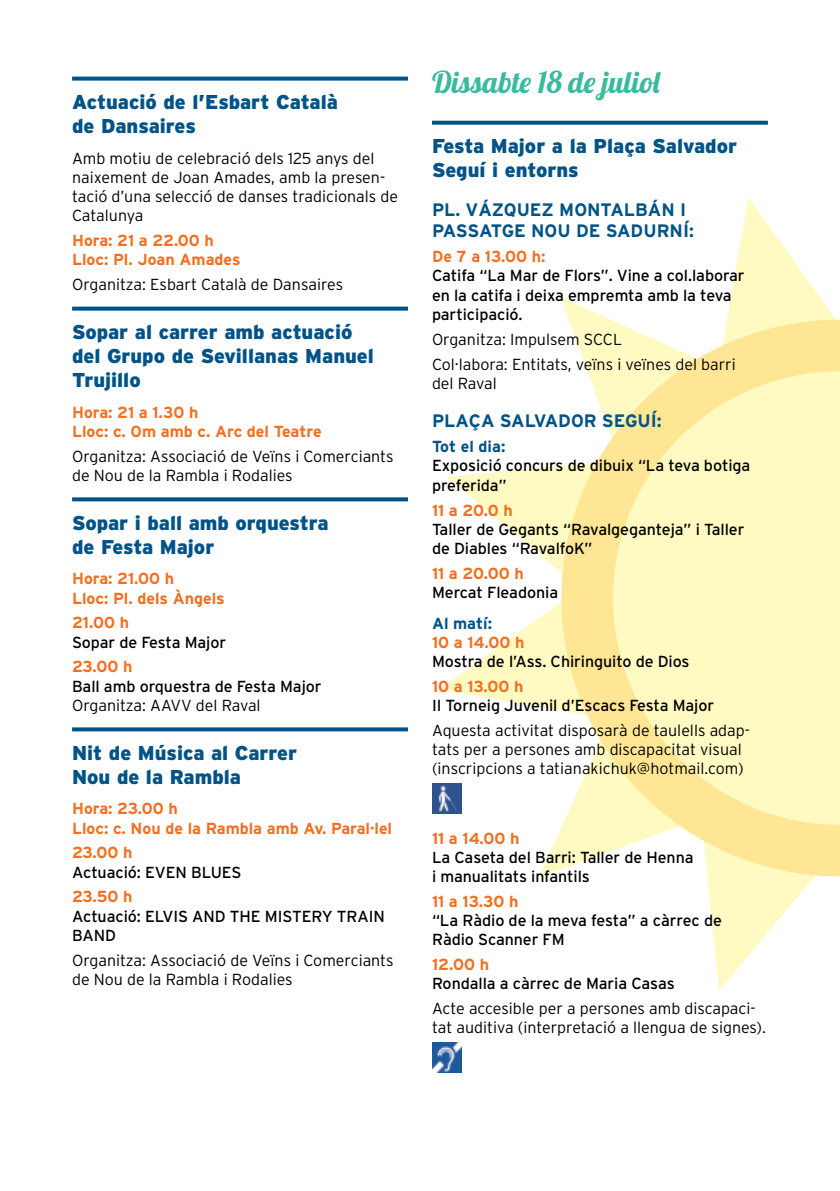
<style>
.page{position:relative;width:840px;height:1191px;background:#fff}
.page>*{position:absolute;margin:0;border:0;box-sizing:border-box;transform-origin:0 0}
.t1{font:30px "Lobster 1.4";color:#39bb9d}
.t2{font:900 20px/24px "Interstate";color:#005387}
.t3{font:700 18px/21.6px "Interstate";color:#005387}
.t4{font:300 16px/19.2px "Interstate";color:#000}
.t5{font:16px/19.2px "Interstate";letter-spacing:-.005em;color:#000}
.t6{font:700 16px/19.2px "Interstate";color:#f36f21}
.t7{font:700 16px "Interstate";color:#005387}
</style>
<div class="page">
<svg style="left:439px;top:198px;width:377px;height:792px"></svg>
<svg style="left:534px;top:292px;width:305px;height:611px"></svg>
<svg style="left:590px;top:349px;width:249px;height:498px;background:#fff5b7"></svg>
<svg style="left:72px;top:77px;width:336px;height:4px"></svg>
<svg style="left:72px;top:307px;width:336px;height:4px"></svg>
<svg style="left:72px;top:497px;width:336px;height:4px"></svg>
<svg style="left:72px;top:727px;width:336px;height:4px"></svg>
<svg style="left:432px;top:121px;width:335px;height:4px"></svg>
<img style="left:432px;top:783px;width:29px;height:30px">
<img style="left:432px;top:1042px;width:29px;height:30px">
<p class="t2" style="left:72px;top:90px;width:267px">Actuació de l’Esbart Català de Dansaires</p>
<p class="t4" style="left:72px;top:148px;width:327px">Amb motiu de celebració dels 125 anys del naixement de Joan Amades, amb la presen&shy;tació d’una selecció de danses tradicionals de Catalunya</p>
<p class="t6" style="left:72px;top:231px;width:170px">Hora: 21 a 22.00 h<br>Lloc: Pl. Joan Amades</p>
<p class="t4" style="left:72px;top:275px;width:272px">Organitza: Esbart Català de Dansaires</p>
<p class="t2" style="left:72px;top:320px;width:303px">Sopar al carrer amb actuació del Grupo de Sevillanas Manuel<br>Trujillo</p>
<p class="t6" style="left:72px;top:402px;width:251px">Hora: 21 a 1.30 h<br>Lloc: c. Om amb c. Arc del Teatre</p>
<p class="t4" style="left:72px;top:446px;width:323px">Organitza: Associació de Veïns i Comerciants de Nou de la Rambla i Rodalies</p>
<p class="t2" style="left:72px;top:510px;width:258px">Sopar i ball amb orquestra de Festa Major</p>
<p class="t6" style="left:72px;top:569px;width:154px">Hora: 21.00 h<br>Lloc: Pl. dels Àngels</p>
<p class="t6" style="left:72px;top:613px;width:58px">21.00 h</p>
<p class="t5" style="left:72px;top:632px;width:155px">Sopar de Festa Major</p>
<p class="t6" style="left:72px;top:657px;width:62px">23.00 h</p>
<p class="t5" style="left:72px;top:676px;width:251px">Ball amb orquestra de Festa Major</p>
<p class="t4" style="left:72px;top:695px;width:190px">Organitza: AAVV del Raval</p>
<p class="t2" style="left:72px;top:740px;width:226px">Nit de Música al Carrer<br>Nou de la Rambla</p>
<p class="t6" style="left:72px;top:799px;width:321px">Hora: 23.00 h<br>Lloc: c. Nou de la Rambla amb Av. Paral·lel</p>
<p class="t6" style="left:72px;top:843px;width:62px">23.00 h</p>
<p class="t5" style="left:72px;top:862px;width:171px">Actuació: EVEN BLUES</p>
<p class="t6" style="left:72px;top:887px;width:62px">23.50 h</p>
<p class="t5" style="left:72px;top:906px;width:314px">Actuació: ELVIS AND THE MISTERY TRAIN<br>BAND</p>
<p class="t4" style="left:72px;top:950px;width:323px">Organitza: Associació de Veïns i Comerciants de Nou de la Rambla i Rodalies</p>
<h1 class="t1" style="left:432px;top:63px;width:229px">Dissabte 18 de juliol</h1>
<p class="t2" style="left:432px;top:134px;width:306px">Festa Major a la Plaça Salvador<br>Seguí i entorns</p>
<p class="t3" style="left:432px;top:198px;width:263px">PL. VÁZQUEZ MONTALBÁN I<br>PASSATGE NOU DE SADURNÍ:</p>
<p class="t6" style="left:432px;top:247px;width:115px">De 7 a 13.00 h:</p>
<p class="t5" style="left:432px;top:266px;width:314px">Catifa “La Mar de Flors”. Vine a col.laborar en la catifa i deixa empremta amb la teva participació.</p>
<p class="t4" style="left:432px;top:326px;width:305px;line-height:24.8px">Organitza: Impulsem SCCL<br>Col·labora: Entitats, veïns i veïnes del barri</p>
<p class="t4" style="left:432px;top:373px;width:66px">del Raval</p>
<p class="t3" style="left:432px;top:410px;width:231px">PLAÇA SALVADOR SEGUÍ:</p>
<p class="t7" style="left:432px;top:438px;width:75px">Tot el dia:</p>
<p class="t5" style="left:432px;top:456px;width:320px">Exposició concurs de dibuix “La teva botiga preferida”</p>
<p class="t6" style="left:432px;top:500px;width:82px">11 a 20.0 h</p>
<p class="t5" style="left:432px;top:519px;width:314px">Taller de Gegants “Ravalgeganteja” i Taller de Diables “RavalfoK”</p>
<p class="t6" style="left:432px;top:563px;width:93px">11 a 20.00 h</p>
<p class="t5" style="left:432px;top:582px;width:128px">Mercat Fleadonia</p>
<p class="t7" style="left:432px;top:614px;width:62px">Al matí:</p>
<p class="t6" style="left:432px;top:632px;width:94px">10 a 14.00 h</p>
<p class="t5" style="left:432px;top:651px;width:259px">Mostra de l’Ass. Chiringuito de Dios</p>
<p class="t6" style="left:432px;top:676px;width:93px">10 a 13.00 h</p>
<p class="t5" style="left:432px;top:695px;width:283px">II Torneig Juvenil d’Escacs Festa Major</p>
<p class="t4" style="left:432px;top:720px;width:319px">Aquesta activitat disposarà de taulells adap&shy;tats per a persones amb discapacitat visual (inscripcions a tatianakichuk@hotmail.com)</p>
<p class="t6" style="left:432px;top:828px;width:89px">11 a 14.00 h</p>
<p class="t5" style="left:432px;top:847px;width:263px">La Caseta del Barri: Taller de Henna i manualitats infantils</p>
<p class="t6" style="left:432px;top:891px;width:88px">11 a 13.30 h</p>
<p class="t5" style="left:432px;top:910px;width:291px">“La Ràdio de la meva festa” a càrrec de<br>Ràdio Scanner FM</p>
<p class="t6" style="left:432px;top:954px;width:59px">12.00 h</p>
<p class="t5" style="left:432px;top:974px;width:244px">Rondalla a càrrec de Maria Casas</p>
<p class="t4" style="left:432px;top:998px;width:335px">Acte accesible per a persones amb discapaci&shy;tat auditiva (interpretació a llengua de signes).</p>
</div>
